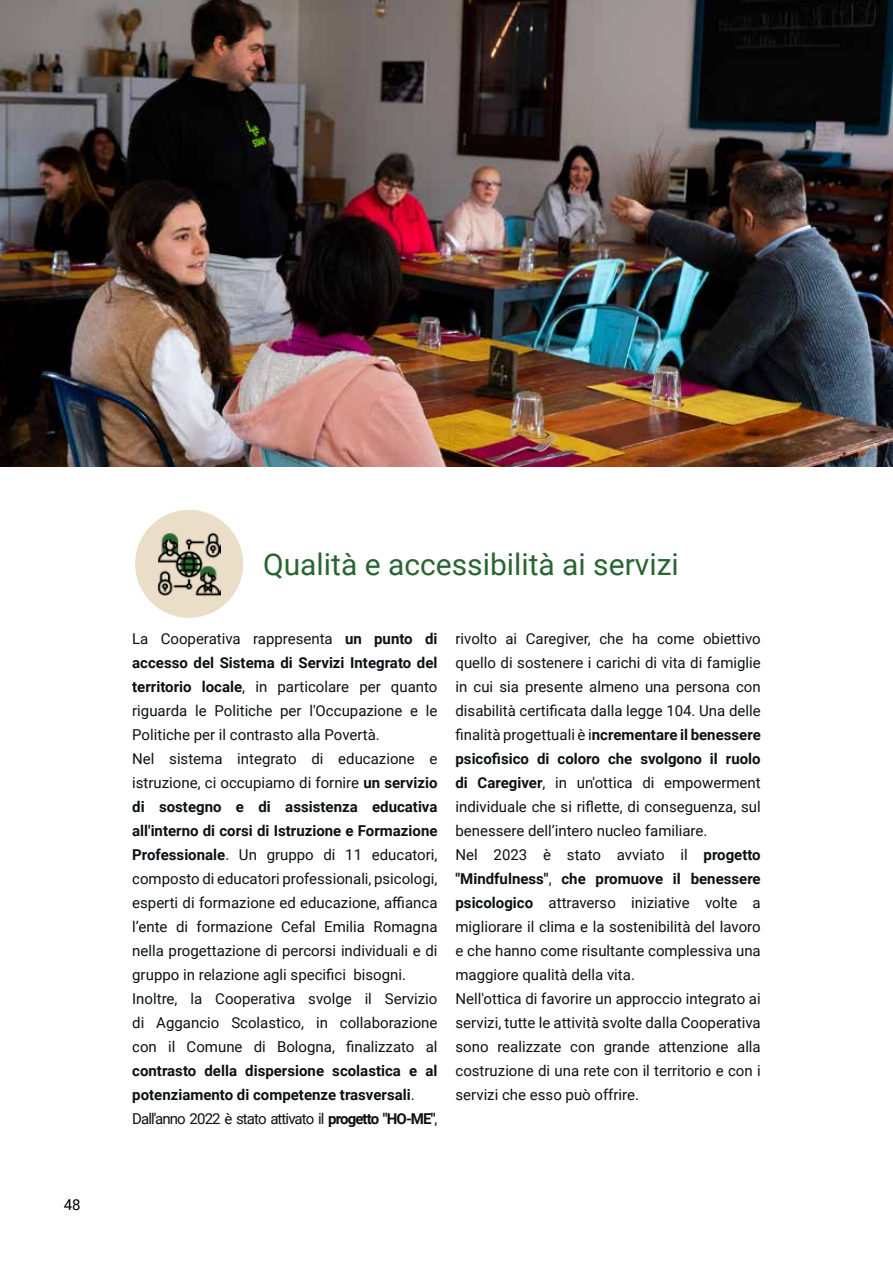
<style>
.page{position:relative;width:893px;height:1263px;background:#fff}
.page>*{position:absolute;margin:0;border:0;box-sizing:border-box;transform-origin:0 0}
.t1{font:30px "Roboto";color:#296531}
.t2{font:15px/24px "Roboto";color:#0b1114}
.t3{font:700 15px/24px "Roboto";color:#0b1114}
.t4{font:15px "Roboto";color:#000}
.s1{font-weight:700}
.s2{font-weight:400}
</style>
<div class="page">
<img style="left:0;top:0;width:893px;height:466px">
<div style="left:135px;top:510px;width:108px;height:108px;background:#eadec8;border-radius:50%"></div>
<img style="left:158px;top:533px;width:62px;height:62px">
<p class="t4" style="left:64px;top:1194px;width:18px">48</p>
<h1 class="t1" style="left:263px;top:543px;width:417px">Qualità e accessibilità ai servizi</h1>
<p class="t2" style="left:132px;top:626px;width:307px">La Cooperativa rappresenta <span class="s1">un punto di accesso del Sistema di Servizi Integrato del territorio locale</span>, in particolare per quanto riguarda le Politiche per l'Occupazione e le Politiche per il contrasto alla Povertà.<br>Nel sistema integrato di educazione e istruzione, ci occupiamo di fornire <span class="s1">un servizio di sostegno e di assistenza educativa all'interno di corsi di Istruzione e Formazione Professionale</span>. Un gruppo di 11 educatori, composto di educatori professionali, psicologi, esperti di formazione ed educazione, affianca l’ente di formazione Cefal Emilia Romagna nella progettazione di percorsi individuali e di gruppo in relazione agli specifici bisogni.<br>Inoltre, la Cooperativa svolge il Servizio di Aggancio Scolastico, in collaborazione con il Comune di Bologna, finalizzato al</p>
<p class="t3" style="left:132px;top:1058px;width:307px">contrasto della dispersione scolastica e al potenziamento di competenze trasversali<span class="s2">.<br>Dall'anno 2022 è stato attivato il</span> progetto "HO-ME"<span class="s2">,</span></p>
<p class="t2" style="left:455px;top:626px;width:307px">rivolto ai Caregiver, che ha come obiettivo quello di sostenere i carichi di vita di famiglie in cui sia presente almeno una persona con disabilità certificata dalla legge 104. Una delle finalità progettuali è i<span class="s1">ncrementare il benessere psicofisico di coloro che svolgono il ruolo di Caregiver</span>, in un'ottica di empowerment individuale che si riflette, di conseguenza, sul benessere dell’intero nucleo familiare.<br>Nel 2023 è stato avviato il <span class="s1">progetto "Mindfulness"</span>, <span class="s1">che promuove il benessere psicologico</span> attraverso iniziative volte a migliorare il clima e la sostenibilità del lavoro e che hanno come risultante complessiva una maggiore qualità della vita.<br>Nell'ottica di favorire un approccio integrato ai servizi, tutte le attività svolte dalla Cooperativa sono realizzate con grande attenzione alla costruzione di una rete con il territorio e con i servizi che esso può offrire.</p>
</div>
